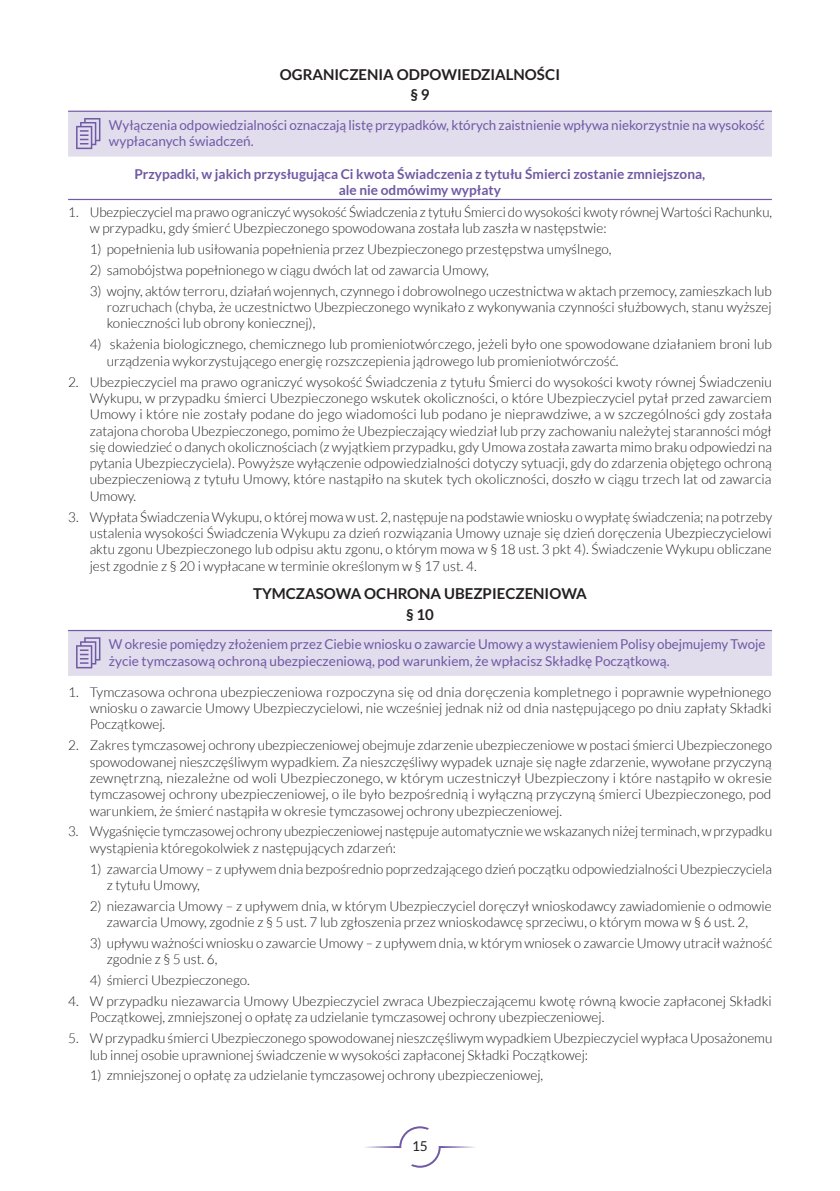
<style>
.page{position:relative;width:840px;height:1191px;background:#fff}
.page>*{position:absolute;margin:0;border:0;box-sizing:border-box;transform-origin:0 0}
.OW__ST____tekst_SKLE{font:700 15px "Lato";color:#231f20}
.OW__1_ponizej_tekstu{font:700 15px "Lato";color:#231f20}
._1{font:300 13.6px/16.4px "Lato";color:#231f20}
.DO_OBJASNIEN_tekst_I{font:13.6px/16.4px "Lato";letter-spacing:-.005em;color:#7059a5}
.Podkreslone_0_6_0_6{font:700 13.6px/16.4px "Lato";color:#7059a5;text-align:center}
.t1{font:13.6px "Lato";color:#231f20}
</style>
<div class="page">
<svg style="left:364px;top:1126px;width:112px;height:41px"></svg>
<hr style="left:68px;top:199px;width:703px;height:1px;background:#7059a5">
<div style="left:68px;top:111px;width:703px;height:46px;background:#e1dded"></div>
<div style="left:68px;top:630px;width:703px;height:46px;background:#e1dded"></div>
<p class="OW__ST____tekst_SKLE" style="left:280px;top:66px;width:281px">OGRANICZENIA ODPOWIEDZIALNOŚCI</p>
<p class="OW__1_ponizej_tekstu" style="left:410px;top:86px;width:21px">§ 9</p>
<p class="DO_OBJASNIEN_tekst_I" style="left:109px;top:117px;width:657px">Wyłączenia odpowiedzialności oznaczają listę przypadków, których zaistnienie wpływa niekorzystnie na wysokość wypłacanych świadczeń.</p>
<p class="Podkreslone_0_6_0_6" style="left:134px;top:165px;width:572px">Przypadki, w jakich przysługująca Ci kwota Świadczenia z tytułu Śmierci zostanie zmniejszona, ale nie odmówimy wypłaty</p>
<p class="_1" style="left:90px;top:204px;width:683px;text-indent:-22px">1. Ubezpieczyciel ma prawo ograniczyć wysokość Świadczenia z tytułu Śmierci do wysokości kwoty równej Wartości Rachunku, w przypadku, gdy śmierć Ubezpieczonego spowodowana została lub zaszła w następstwie:</p>
<p class="_1" style="left:90px;top:241px;width:523px">1) popełnienia lub usiłowania popełnienia przez Ubezpieczonego przestępstwa umyślnego,</p>
<p class="_1" style="left:90px;top:262px;width:400px">2) samobójstwa popełnionego w ciągu dwóch lat od zawarcia Umowy,</p>
<p class="_1" style="left:107px;top:283px;width:666px;text-align:justify;text-indent:-17px">3) wojny, aktów terroru, działań wojennych, czynnego i dobrowolnego uczestnictwa w aktach przemocy, zamieszkach lub rozruchach (chyba, że uczestnictwo Ubezpieczonego wynikało z wykonywania czynności służbowych, stanu wyższej konieczności lub obrony koniecznej),</p>
<p class="_1" style="left:107px;top:336px;width:666px;text-indent:-17px">4) skażenia biologicznego, chemicznego lub promieniotwórczego, jeżeli było one spowodowane działaniem broni lub urządzenia wykorzystującego energię rozszczepienia jądrowego lub promieniotwórczość.</p>
<p class="_1" style="left:90px;top:373px;width:683px;text-align:justify;text-indent:-22px">2. Ubezpieczyciel ma prawo ograniczyć wysokość Świadczenia z tytułu Śmierci do wysokości kwoty równej Świadczeniu Wykupu, w przypadku śmierci Ubezpieczonego wskutek okoliczności, o które Ubezpieczyciel pytał przed zawarciem Umowy i które nie zostały podane do jego wiadomości lub podano je nieprawdziwe, a w szczególności gdy została zatajona choroba Ubezpieczonego, pomimo że Ubezpieczający wiedział lub przy zachowaniu należytej staranności mógł się dowiedzieć o danych okolicznościach (z wyjątkiem przypadku, gdy Umowa została zawarta mimo braku odpowiedzi na pytania Ubezpieczyciela). Powyższe wyłączenie odpowiedzialności dotyczy sytuacji, gdy do zdarzenia objętego ochroną ubezpieczeniową z tytułu Umowy, które nastąpiło na skutek tych okoliczności, doszło w ciągu trzech lat od zawarcia Umowy.</p>
<p class="_1" style="left:90px;top:508px;width:683px;text-align:justify;text-indent:-22px">3. Wypłata Świadczenia Wykupu, o której mowa w ust. 2, następuje na podstawie wniosku o wypłatę świadczenia; na potrzeby ustalenia wysokości Świadczenia Wykupu za dzień rozwiązania Umowy uznaje się dzień doręczenia Ubezpieczycielowi aktu zgonu Ubezpieczonego lub odpisu aktu zgonu, o którym mowa w § 18 ust. 3 pkt 4). Świadczenie Wykupu obliczane jest zgodnie z § 20 i wypłacane w terminie określonym w § 17 ust. 4.</p>
<p class="OW__ST____tekst_SKLE" style="left:253px;top:585px;width:335px">TYMCZASOWA OCHRONA UBEZPIECZENIOWA</p>
<p class="OW__1_ponizej_tekstu" style="left:406px;top:605px;width:29px">§ 10</p>
<p class="DO_OBJASNIEN_tekst_I" style="left:109px;top:636px;width:657px">W okresie pomiędzy złożeniem przez Ciebie wniosku o zawarcie Umowy a wystawieniem Polisy obejmujemy Twoje życie tymczasową ochroną ubezpieczeniową, pod warunkiem, że wpłacisz Składkę Początkową.</p>
<p class="_1" style="left:90px;top:683px;width:683px;text-align:justify;text-indent:-22px">1. Tymczasowa ochrona ubezpieczeniowa rozpoczyna się od dnia doręczenia kompletnego i poprawnie wypełnionego wniosku o zawarcie Umowy Ubezpieczycielowi, nie wcześniej jednak niż od dnia następującego po dniu zapłaty Składki Początkowej.</p>
<p class="_1" style="left:90px;top:737px;width:683px;text-align:justify;text-indent:-22px">2. Zakres tymczasowej ochrony ubezpieczeniowej obejmuje zdarzenie ubezpieczeniowe w postaci śmierci Ubezpieczonego spowodowanej nieszczęśliwym wypadkiem. Za nieszczęśliwy wypadek uznaje się nagłe zdarzenie, wywołane przyczyną zewnętrzną, niezależne od woli Ubezpieczonego, w którym uczestniczył Ubezpieczony i które nastąpiło w okresie tymczasowej ochrony ubezpieczeniowej, o ile było bezpośrednią i wyłączną przyczyną śmierci Ubezpieczonego, pod warunkiem, że śmierć nastąpiła w okresie tymczasowej ochrony ubezpieczeniowej.</p>
<p class="_1" style="left:90px;top:823px;width:683px;text-indent:-22px">3. Wygaśnięcie tymczasowej ochrony ubezpieczeniowej następuje automatycznie we wskazanych niżej terminach, w przypadku wystąpienia któregokolwiek z następujących zdarzeń:</p>
<p class="_1" style="left:107px;top:860px;width:666px;text-indent:-17px">1) zawarcia Umowy – z upływem dnia bezpośrednio poprzedzającego dzień początku odpowiedzialności Ubezpieczyciela z tytułu Umowy,</p>
<p class="_1" style="left:90px;top:897px;width:683px;text-align:center">2) niezawarcia Umowy – z upływem dnia, w którym Ubezpieczyciel doręczył wnioskodawcy zawiadomienie o odmowie zawarcia Umowy, zgodnie z § 5 ust. 7 lub zgłoszenia przez wnioskodawcę sprzeciwu, o którym mowa w § 6 ust. 2,</p>
<p class="_1" style="left:107px;top:935px;width:666px;text-indent:-17px">3) upływu ważności wniosku o zawarcie Umowy – z upływem dnia, w którym wniosek o zawarcie Umowy utracił ważność zgodnie z § 5 ust. 6,</p>
<p class="_1" style="left:90px;top:972px;width:162px">4) śmierci Ubezpieczonego.</p>
<p class="_1" style="left:90px;top:993px;width:683px;text-indent:-22px">4. W przypadku niezawarcia Umowy Ubezpieczyciel zwraca Ubezpieczającemu kwotę równą kwocie zapłaconej Składki<br>Początkowej, zmniejszonej o opłatę za udzielanie tymczasowej ochrony ubezpieczeniowej.</p>
<p class="_1" style="left:90px;top:1030px;width:683px;text-indent:-22px">5. W przypadku śmierci Ubezpieczonego spowodowanej nieszczęśliwym wypadkiem Ubezpieczyciel wypłaca Uposażonemu lub innej osobie uprawnionej świadczenie w wysokości zapłaconej Składki Początkowej:</p>
<p class="_1" style="left:90px;top:1067px;width:455px">1) zmniejszonej o opłatę za udzielanie tymczasowej ochrony ubezpieczeniowej,</p>
<p class="t1" style="left:412px;top:1138px;width:17px">15</p>
</div>
